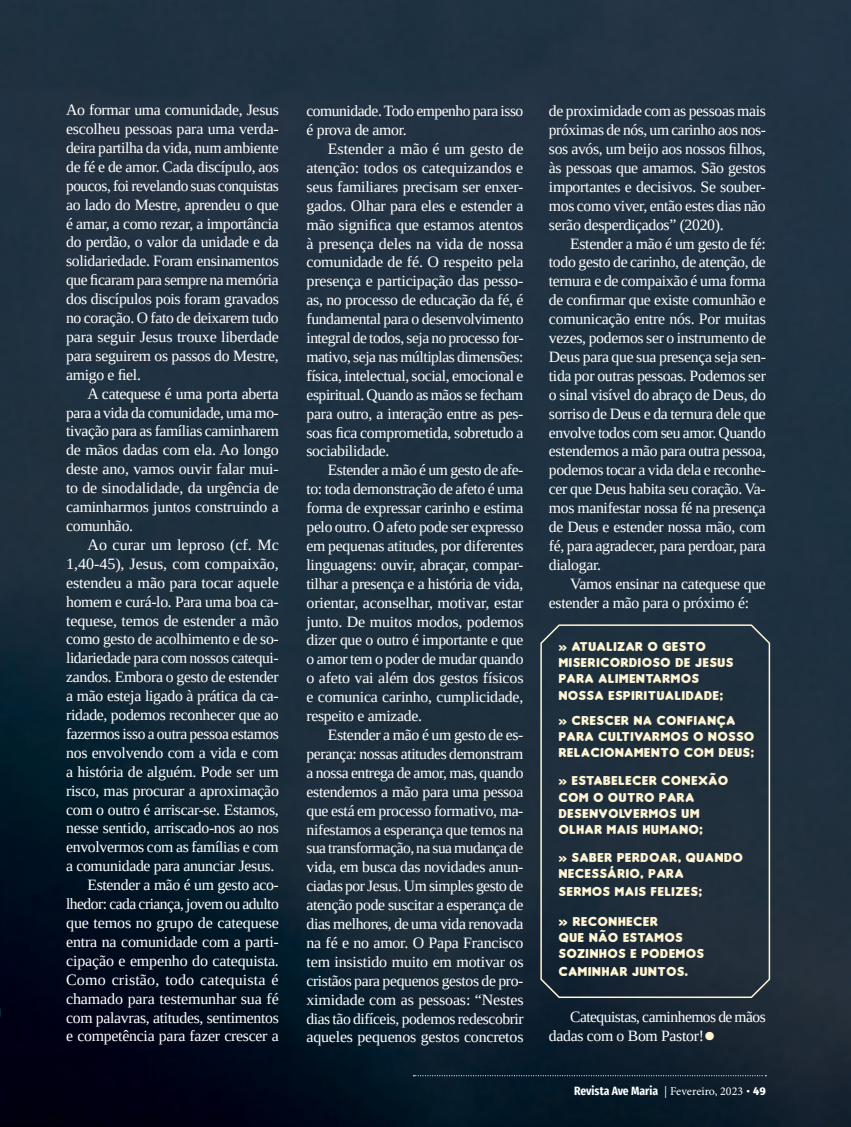
<style>
.page{position:relative;width:851px;height:1127px;background:#fff}
.page>*{position:absolute;margin:0;border:0;box-sizing:border-box;transform-origin:0 0}
.t1{font:35.7px "Tinos";color:#fff5d3}
.t2{font:15.75px/18.9px "Tinos";letter-spacing:-.02em;color:#fff;text-align:justify}
.t3{font:13.5px/16.2px "Insaniburger with Cheese";letter-spacing:.06em;color:#fff5d3}
.t4{font:700 12px "Fira Sans Condensed";color:#fff}
.s1{font-size:14.7px}
.s2{font-family:"Minion Pro";font-weight:400}
.s3{font-family:"Amaranth"}
</style>
<div class="page">
<img style="left:0;top:0;width:850px;height:1127px">
<svg style="left:539px;top:623px;width:231px;height:376px"></svg>
<svg style="left:413px;top:1075px;width:353px;height:1px"></svg>
<p class="t2" style="left:66px;top:100px;width:214px">Ao formar uma comunidade, Jesus escolheu pessoas para uma verda&shy;deira partilha da vida, num ambiente de fé e de amor. Cada discípulo, aos poucos, foi revelando suas conquistas ao lado do Mestre, aprendeu o que é amar, a como rezar, a importância do perdão, o valor da unidade e da solidariedade. Foram ensinamentos que ficaram para sempre na memória dos discípulos pois foram gravados no coração. O fato de deixarem tudo para seguir Jesus trouxe liberdade para seguirem os passos do Mestre, amigo e fiel.</p>
<p class="t2" style="left:66px;top:384px;width:214px;text-indent:21px">A catequese é uma porta aberta para a vida da comunidade, uma mo&shy;tivação para as famílias caminharem de mãos dadas com ela. Ao longo deste ano, vamos ouvir falar mui&shy;to de sinodalidade, da urgência de caminharmos juntos construindo a comunhão.</p>
<p class="t2" style="left:66px;top:535px;width:214px;text-align:right">Ao curar um leproso (cf. Mc 1,40-45), Jesus, com compaixão, estendeu a mão para tocar aquele homem e curá-lo. Para uma boa ca&shy;tequese, temos de estender a mão como gesto de acolhimento e de so&shy;lidariedade para com nossos catequi&shy;zandos. Embora o gesto de estender a mão esteja ligado à prática da ca&shy;ridade, podemos reconhecer que ao fazermos isso a outra pessoa estamos nos envolvendo com a vida e com a história de alguém. Pode ser um risco, mas procurar a aproximação com o outro é arriscar-se. Estamos, nesse sentido, arriscado-nos ao nos envolvermos com as famílias e com a comunidade para anunciar Jesus.<br>Estender a mão é um gesto aco&shy;lhedor: cada criança, jovem ou adulto que temos no grupo de catequese entra na comunidade com a parti&shy;cipação e empenho do catequista.<br>Como cristão, todo catequista é chamado para testemunhar sua fé com palavras, atitudes, sentimentos e competência para fazer crescer a</p>
<p class="t2" style="left:306px;top:101px;width:218px">comunidade. Todo empenho para isso é prova de amor.</p>
<p class="t2" style="left:306px;top:139px;width:218px;text-indent:21px">Estender a mão é um gesto de atenção: todos os catequizandos e seus familiares precisam ser enxer&shy;gados. Olhar para eles e estender a mão significa que estamos atentos à presença deles na vida de nossa comunidade de fé. O respeito pela presença e participação das pesso&shy;as, no processo de educação da fé, é fundamental para o desenvolvimento integral de todos, seja no processo for&shy;mativo, seja nas múltiplas dimensões: física, intelectual, social, emocional e espiritual. Quando as mãos se fecham para outro, a interação entre as pes&shy;soas fica comprometida, sobretudo a sociabilidade.</p>
<p class="t2" style="left:306px;top:460px;width:218px;text-indent:21px">Estender a mão é um gesto de afe&shy;to: toda demonstração de afeto é uma forma de expressar carinho e estima pelo outro. O afeto pode ser expresso em pequenas atitudes, por diferentes linguagens: ouvir, abraçar, compar&shy;tilhar a presença e a história de vida, orientar, aconselhar, motivar, estar junto. De muitos modos, podemos dizer que o outro é importante e que o amor tem o poder de mudar quando o afeto vai além dos gestos físicos e comunica carinho, cumplicidade, respeito e amizade.</p>
<p class="t2" style="left:306px;top:725px;width:218px;text-indent:21px">Estender a mão é um gesto de es&shy;perança: nossas atitudes demonstram a nossa entrega de amor, mas, quando estendemos a mão para uma pessoa que está em processo formativo, ma&shy;nifestamos a esperança que temos na sua transformação, na sua mudança de vida, em busca das novidades anun&shy;ciadas por Jesus. Um simples gesto de atenção pode suscitar a esperança de dias melhores, de uma vida renovada na fé e no amor. O Papa Francisco tem insistido muito em motivar os cristãos para pequenos gestos de pro&shy;ximidade com as pessoas: “Nestes dias tão difíceis, podemos redescobrir aqueles pequenos gestos concretos</p>
<p class="t2" style="left:549px;top:101px;width:219px">de proximidade com as pessoas mais próximas de nós, um carinho aos nos&shy;sos avós, um beijo aos nossos filhos, às pessoas que amamos. São gestos importantes e decisivos. Se souber&shy;mos como viver, então estes dias não serão desperdiçados” (2020).</p>
<p class="t2" style="left:549px;top:234px;width:218px;text-indent:21px">Estender a mão é um gesto de fé: todo gesto de carinho, de atenção, de ternura e de compaixão é uma forma de confirmar que existe comunhão e comunicação entre nós. Por muitas vezes, podemos ser o instrumento de Deus para que sua presença seja sen&shy;tida por outras pessoas. Podemos ser o sinal visível do abraço de Deus, do sorriso de Deus e da ternura dele que envolve todos com seu amor. Quando estendemos a mão para outra pessoa, podemos tocar a vida dela e reconhe&shy;cer que Deus habita seu coração. Va&shy;mos manifestar nossa fé na presença de Deus e estender nossa mão, com fé, para agradecer, para perdoar, para dialogar.</p>
<p class="t2" style="left:549px;top:574px;width:218px;text-indent:21px">Vamos ensinar na catequese que estender a mão para o próximo é:</p>
<p class="t3" style="left:558px;top:638px;width:176px">» ATUALIZAR O GESTO<br>MISERICORDIOSO DE JESUS<br>PARA ALIMENTARMOS<br>NOSSA ESPIRITUALIDADE;</p>
<p class="t3" style="left:558px;top:712px;width:197px">» CRESCER NA CONFIANÇA<br>PARA CULTIVARMOS O NOSSO<br>RELACIONAMENTO COM DEUS;</p>
<p class="t3" style="left:558px;top:772px;width:171px">» ESTABELECER CONEXÃO<br>COM O OUTRO PARA<br>DESENVOLVERMOS UM<br>OLHAR MAIS HUMANO;</p>
<p class="t3" style="left:558px;top:849px;width:185px">» SABER PERDOAR, QUANDO<br>NECESSÁRIO, PARA</p>
<p class="t3" style="left:558px;top:876px;width:145px;line-height:29.5px">SERMOS MAIS FELIZES; <span class="s1">»</span> RECONHECER</p>
<p class="t3" style="left:558px;top:929px;width:147px">QUE NÃO ESTAMOS<br>SOZINHOS E PODEMOS</p>
<p class="t3" style="left:558px;top:963px;width:131px">CAMINHAR JUNTOS.</p>
<p class="t2" style="left:549px;top:1007px;width:218px;text-indent:21px">Catequistas, caminhemos de mãos dadas com o Bom Pastor!</p>
<h1 class="t1" style="left:703px;top:1013px;width:14px">•</h1>
<p class="t4" style="left:574px;top:1080px;width:193px">Revista Ave Maria <span class="s2">| Fevereiro, 2023</span> <span class="s3">• 49</span></p>
</div>
